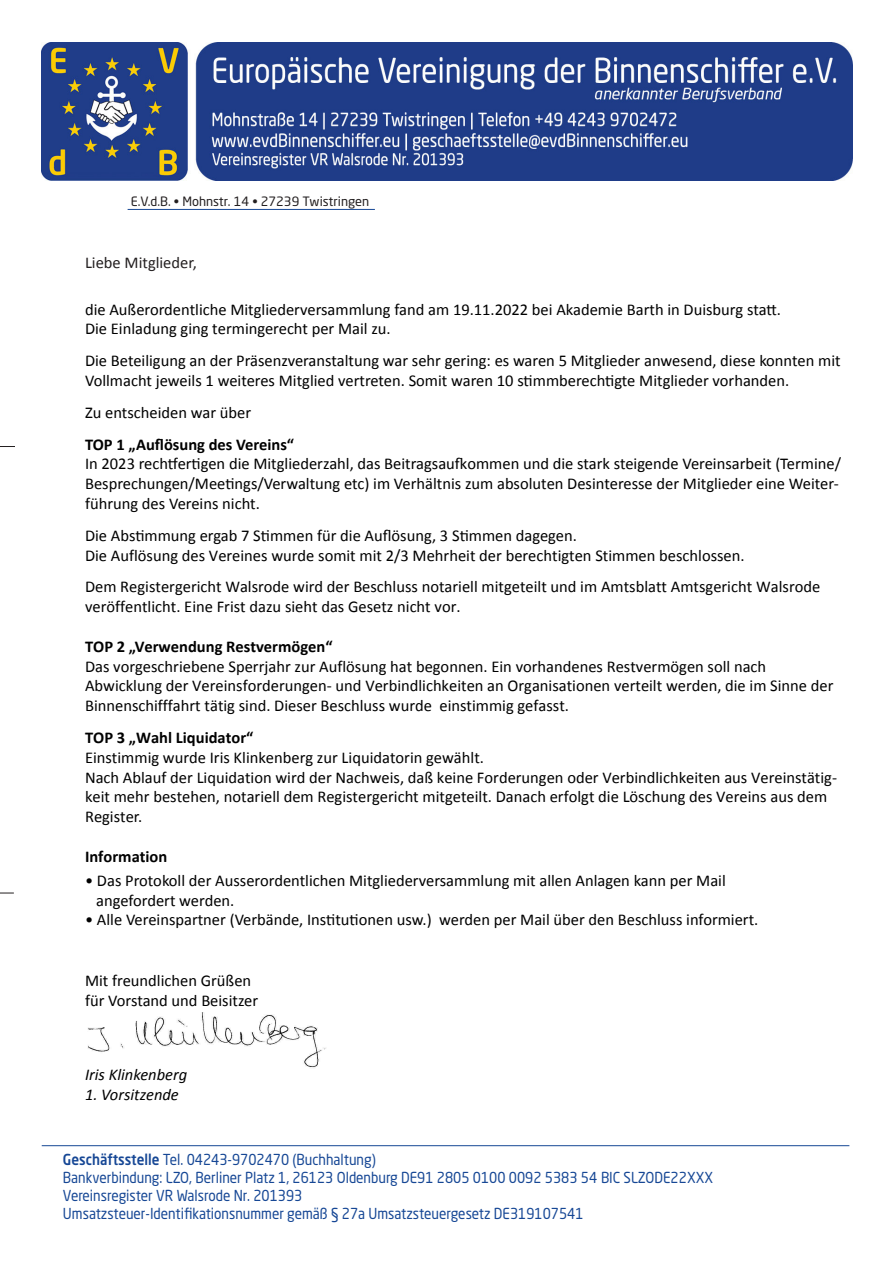
<style>
.page{position:relative;width:893px;height:1263px;background:#fff}
.page>*{position:absolute;margin:0;border:0;box-sizing:border-box;transform-origin:0 0}
.t1{font:16.5px/19.8px "Calibri";color:#000}
.t2{font:700 16.5px "Calibri";color:#000}
.t3{font:italic 16.5px "Calibri";color:#000}
.t4{font:16.5px "Calibri";color:#231f20}
.t5{font:15px/18px "Neo Sans Std";color:#164795;scale:.9 1}
.t6{font:12.75px "Neo Sans Std";color:#231f20}
.s1{font-weight:500}
</style>
<div class="page">
<hr style="left:128px;top:209px;width:247px;height:1px;background:#164795">
<svg style="left:0;top:446px;width:15px;height:1px"></svg>
<svg style="left:0;top:893px;width:14px;height:1px"></svg>
<hr style="left:42px;top:1145px;width:807px;height:1px;background:#164795">
<img style="left:41px;top:43px;width:811px;height:137px">
<img style="left:88px;top:1012px;width:238px;height:56px">
<p class="t6" style="left:131px;top:194px;width:240px">E.V.d.B. • Mohnstr. 14 • 27239 Twistringen</p>
<p class="t4" style="left:85px;top:252px;width:113px">Liebe Mitglieder,</p>
<p class="t1" style="left:85px;top:299px;width:698px">die Außerordentliche Mitgliederversammlung fand am 19.11.2022 bei Akademie Barth in Duisburg statt.<br>Die Einladung ging termingerecht per Mail zu.</p>
<p class="t1" style="left:85px;top:351px;width:757px">Die Beteiligung an der Präsenzveranstaltung war sehr gering: es waren 5 Mitglieder anwesend, diese konnten mit<br>Vollmacht jeweils 1 weiteres Mitglied vertreten. Somit waren 10 stimmberechtigte Mitglieder vorhanden.</p>
<p class="t1" style="left:85px;top:402px;width:168px">Zu entscheiden war über</p>
<p class="t2" style="left:85px;top:434px;width:210px">TOP 1 „Auflösung des Vereins“</p>
<p class="t1" style="left:85px;top:454px;width:757px">In 2023 rechtfertigen die Mitgliederzahl, das Beitragsaufkommen und die stark steigende Vereinsarbeit (Termine/<br>Besprechungen/Meetings/Verwaltung etc) im Verhältnis zum absoluten Desinteresse der Mitglieder eine Weiter&shy;führung des Vereins nicht.</p>
<p class="t1" style="left:85px;top:525px;width:661px">Die Abstimmung ergab 7 Stimmen für die Auflösung, 3 Stimmen dagegen.<br>Die Auflösung des Vereines wurde somit mit 2/3 Mehrheit der berechtigten Stimmen beschlossen.</p>
<p class="t1" style="left:85px;top:577px;width:737px">Dem Registergericht Walsrode wird der Beschluss notariell mitgeteilt und im Amtsblatt Amtsgericht Walsrode veröffentlicht. Eine Frist dazu sieht das Gesetz nicht vor.</p>
<p class="t2" style="left:85px;top:636px;width:249px">TOP 2 „Verwendung Restvermögen“</p>
<p class="t1" style="left:85px;top:656px;width:750px">Das vorgeschriebene Sperrjahr zur Auflösung hat begonnen. Ein vorhandenes Restvermögen soll nach<br>Abwicklung der Vereinsforderungen- und Verbindlichkeiten an Organisationen verteilt werden, die im Sinne der<br>Binnenschifffahrt tätig sind. Dieser Beschluss wurde einstimmig gefasst.</p>
<p class="t2" style="left:85px;top:727px;width:170px">TOP 3 „Wahl Liquidator“</p>
<p class="t1" style="left:85px;top:747px;width:754px">Einstimmig wurde Iris Klinkenberg zur Liquidatorin gewählt.<br>Nach Ablauf der Liquidation wird der Nachweis, daß keine Forderungen oder Verbindlichkeiten aus Vereinstätig&shy;keit mehr bestehen, notariell dem Registergericht mitgeteilt. Danach erfolgt die Löschung des Vereins aus dem Register.</p>
<p class="t2" style="left:85px;top:846px;width:84px">Information</p>
<p class="t1" style="left:96px;top:870px;width:631px;text-indent:-11px">• Das Protokoll der Ausserordentlichen Mitgliederversammlung mit allen Anlagen kann per Mail angefordert werden.</p>
<p class="t1" style="left:85px;top:910px;width:675px">• Alle Vereinspartner (Verbände, Institutionen usw.) werden per Mail über den Beschluss informiert.</p>
<p class="t1" style="left:85px;top:971px;width:175px">Mit freundlichen Grüßen für Vorstand und Beisitzer</p>
<p class="t3" style="left:85px;top:1063px;width:104px">Iris Klinkenberg</p>
<p class="t3" style="left:85px;top:1083px;width:95px">1. Vorsitzende</p>
<p class="t5" style="left:63px;top:1150px;width:724px"><span class="s1">Geschäftsstelle</span> Tel. 04243-9702470 (Buchhaltung)<br>Bankverbindung: LZO, Berliner Platz 1, 26123 Oldenburg DE91 2805 0100 0092 5383 54 BIC SLZODE22XXX Vereinsregister VR Walsrode Nr. 201393<br>Umsatzsteuer-Identifikationsnummer gemäß § 27a Umsatzsteuergesetz DE319107541</p>
</div>
